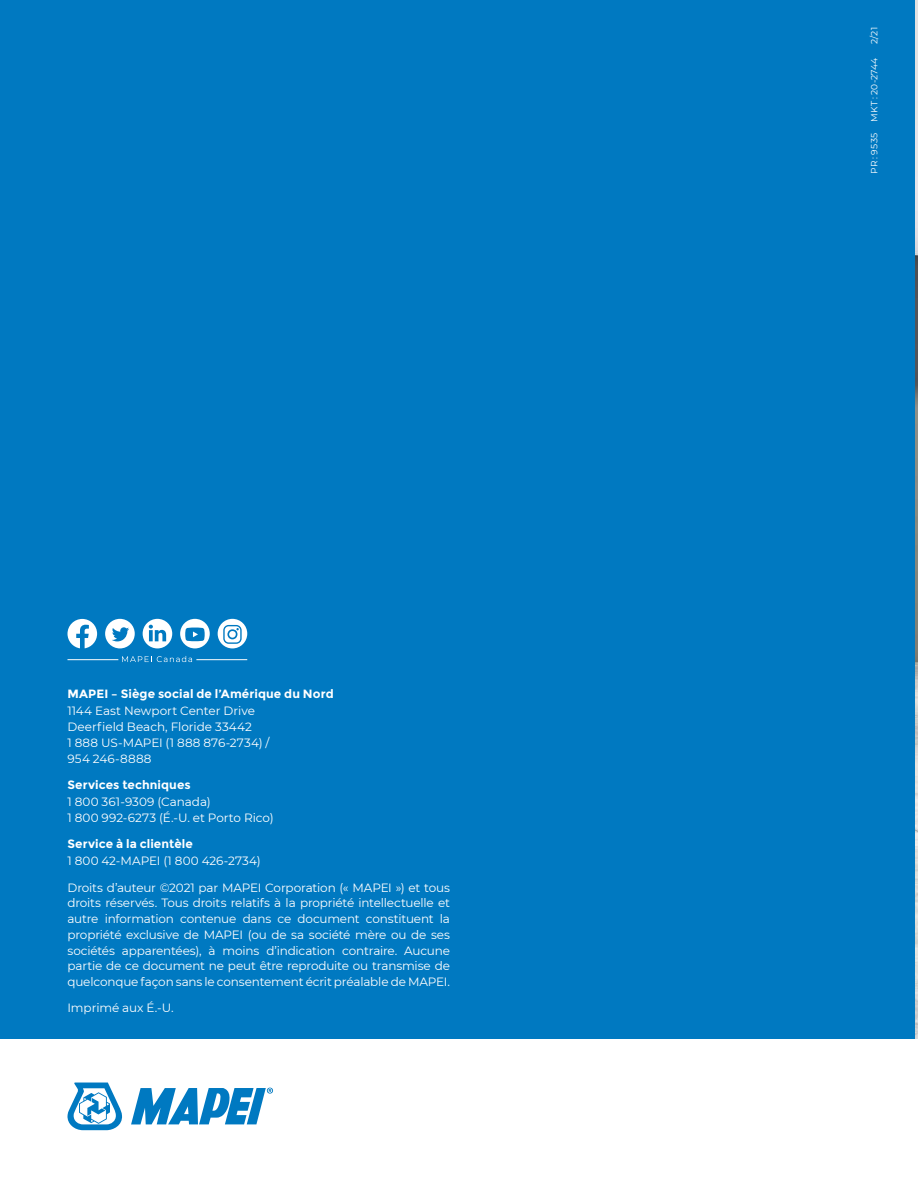
<style>
.page{position:relative;width:918px;height:1188px;background:#fff}
.page>*{position:absolute;margin:0;border:0;box-sizing:border-box;transform-origin:0 0}
.t1{font:12px/15.8px "Montserrat";letter-spacing:-.005em;color:#fff}
.t2{font:700 12px "Montserrat";letter-spacing:.01em;color:#fff}
.t3{font:9px "Montserrat";letter-spacing:.02em;color:#fff}
</style>
<div class="page">
<img style="left:915px;top:0;width:3px;height:1039px">
<div style="left:0;top:0;width:915px;height:1039px;background:#0079c1"></div>
<svg style="left:68px;top:1083px;width:54px;height:47px"></svg>
<svg style="left:131px;top:1088px;width:142px;height:36px"></svg>
<svg style="left:68px;top:619px;width:29px;height:29px"></svg>
<svg style="left:105px;top:619px;width:30px;height:29px"></svg>
<svg style="left:143px;top:619px;width:29px;height:29px"></svg>
<svg style="left:218px;top:619px;width:29px;height:29px"></svg>
<svg style="left:180px;top:619px;width:30px;height:29px"></svg>
<svg style="left:122px;top:656px;width:70px;height:6px"></svg>
<hr style="left:68px;top:659px;width:50px;height:1px;background:#fff">
<hr style="left:196px;top:659px;width:51px;height:1px;background:#fff">
<p class="t2" style="left:68px;top:687px;width:268px">MAPEI – Siège social de l’Amérique du Nord</p>
<p class="t1" style="left:68px;top:703px;width:204px">1144 East Newport Center Drive<br>Deerfield Beach, Floride 33442<br>1 888 US-MAPEI (1 888 876-2734) /<br>954 246-8888</p>
<p class="t2" style="left:68px;top:778px;width:125px">Services techniques</p>
<p class="t1" style="left:68px;top:794px;width:208px">1 800 361-9309 (Canada)<br>1 800 992-6273 (É.-U. et Porto Rico)</p>
<p class="t2" style="left:68px;top:837px;width:127px">Service à la clientèle</p>
<p class="t1" style="left:68px;top:848px;width:384px;line-height:26.2px">1 800 42-MAPEI (1 800 426-2734)<br>Droits d’auteur ©2021 par MAPEI Corporation (« MAPEI ») et tous</p>
<p class="t1" style="left:68px;top:895px;width:384px;text-align:justify">droits réservés. Tous droits relatifs à la propriété intellectuelle et autre information contenue dans ce document constituent la propriété exclusive de MAPEI (ou de sa société mère ou de ses sociétés apparentées), à moins d’indication contraire. Aucune partie de ce document ne peut être reproduite ou transmise de quelconque façon sans le consentement écrit préalable de MAPEI.</p>
<p class="t1" style="left:68px;top:1000px;width:108px">Imprimé aux É.-U.</p>
<p class="t3" style="left:868px;top:44px;width:19px;rotate:-90deg">2/21</p>
<p class="t3" style="left:868px;top:122px;width:65px;rotate:-90deg">MKT : 20-2744</p>
<p class="t3" style="left:868px;top:174px;width:42px;rotate:-90deg">PR : 9535</p>
</div>
